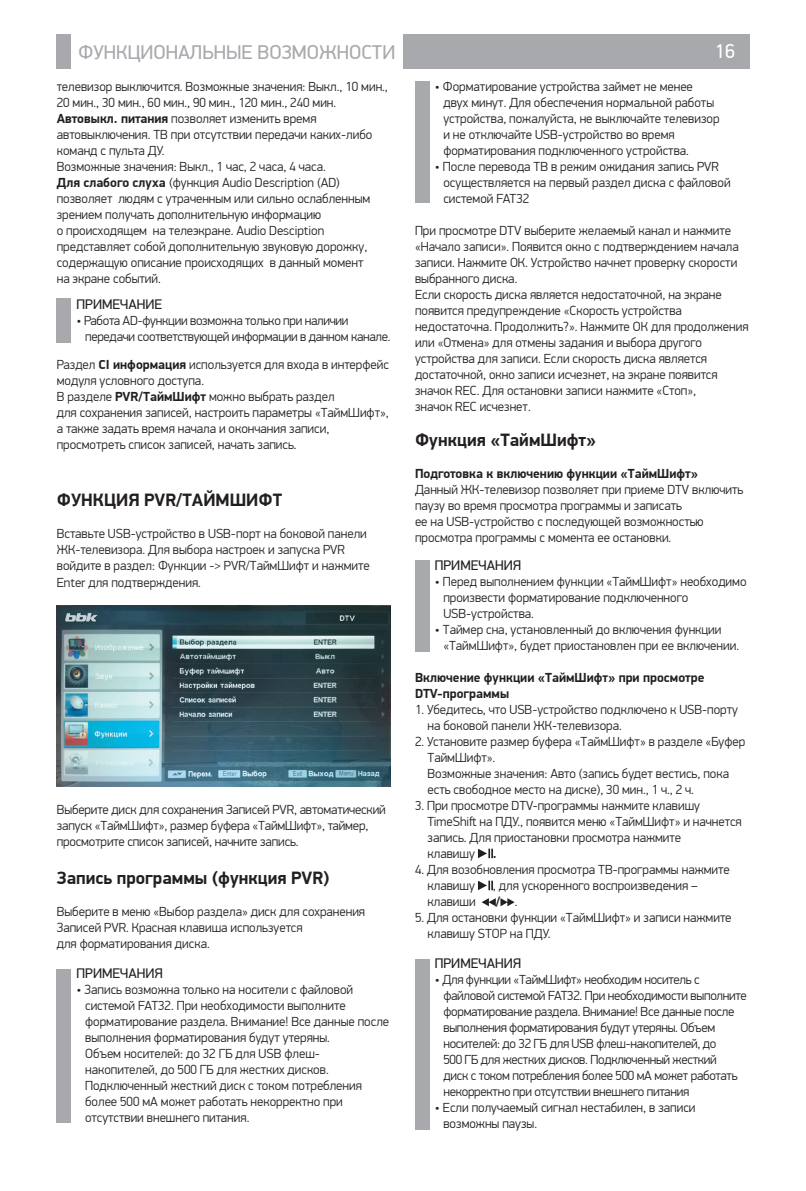
<style>
.page{position:relative;width:806px;height:1191px;background:#fff}
.page>*{position:absolute;margin:0;border:0;box-sizing:border-box;transform-origin:0 0}
.t1{font:20px "PF Din Display Pro";color:#a8a9ad}
.t2{font:20px "PF Din Display Pro";color:#fff}
.t3{font:700 18px "PF Din Display Pro";color:#231f20}
.t4{font:14px "PF Din Display Pro";color:#231f20}
.t5{font:300 13.2px/16px "PF Din Display Pro";color:#231f20}
.t6{font:300 13.2px/16px "PF Din Display Pro";letter-spacing:-.02em;color:#231f20}
.t7{font:700 13.2px/16px "PF Din Display Pro";color:#231f20}
.s1{font-weight:700}
.s2{font-weight:300}
</style>
<div class="page">
<div style="left:57px;top:34px;width:14px;height:34px;background:#a8a9ad"></div>
<div style="left:403px;top:34px;width:345px;height:34px;background:#a8a9ad"></div>
<img style="left:57px;top:605px;width:333px;height:181px">
<svg style="left:478px;top:848px;width:14px;height:10px"></svg>
<svg style="left:478px;top:880px;width:14px;height:10px"></svg>
<svg style="left:481px;top:898px;width:33px;height:8px"></svg>
<div style="left:415px;top:560px;width:14px;height:92px;background:#a8a9ad"></div>
<div style="left:415px;top:81px;width:14px;height:122px;background:#a8a9ad"></div>
<div style="left:415px;top:960px;width:14px;height:170px;background:#a8a9ad"></div>
<div style="left:57px;top:298px;width:14px;height:45px;background:#a8a9ad"></div>
<div style="left:57px;top:969px;width:14px;height:154px;background:#a8a9ad"></div>
<h1 class="t1" style="left:78px;top:40px;width:318px">ФУНКЦИОНАЛЬНЫЕ ВОЗМОЖНОСТИ</h1>
<h1 class="t2" style="left:714px;top:39px;width:21px">16</h1>
<p class="t5" style="left:57px;top:78px;width:332px">телевизор выключится. Возможные значения: Выкл., 10 мин., 20 мин., 30 мин., 60 мин., 90 мин., 120 мин., 240 мин.<br><span class="s1">Автовыкл. питания</span> позволяет изменить время автовыключения. ТВ при отсутствии передачи каких-либо команд с пульта ДУ.<br>Возможные значения: Выкл., 1 час, 2 часа, 4 часа.<br><span class="s1">Для слабого слуха</span> (функция Audio Description (AD) позволяет людям с утраченным или сильно ослабленным зрением получать дополнительную информацию<br>о происходящем на телеэкране. Audio Desciption представляет собой дополнительную звуковую дорожку, содержащую описание происходящих в данный момент<br>на экране событий.</p>
<p class="t4" style="left:77px;top:296px;width:87px">ПРИМЕЧАНИЕ</p>
<p class="t6" style="left:85px;top:312px;width:307px;text-indent:-9px">• Работа AD-функции возможна только при наличии передачи соответствующей информации в данном канале.</p>
<p class="t5" style="left:57px;top:356px;width:333px">Раздел <span class="s1">CI информация</span> используется для входа в интерфейс модуля условного доступа.<br>В разделе <span class="s1">PVR/ТаймШифт</span> можно выбрать раздел<br>для сохранения записей, настроить параметры «ТаймШифт», а также задать время начала и окончания записи, просмотреть список записей, начать запись.</p>
<h2 class="t3" style="left:57px;top:489px;width:227px">ФУНКЦИЯ PVR/ТАЙМШИФТ</h2>
<p class="t5" style="left:57px;top:526px;width:314px">Вставьте USB-устройство в USB-порт на боковой панели ЖК-телевизора. Для выбора настроек и запуска PVR войдите в раздел: Функции -&gt; PVR/ТаймШифт и нажмите Enter для подтверждения.</p>
<p class="t5" style="left:443px;top:78px;width:277px;text-indent:-9px">• Форматирование устройства займет не менее двух минут. Для обеспечения нормальной работы устройства, пожалуйста, не выключайте телевизор и не отключайте USB-устройство во время форматирования подключенного устройства.</p>
<p class="t5" style="left:443px;top:158px;width:288px;text-indent:-9px">• После перевода ТВ в режим ожидания запись PVR осуществляется на первый раздел диска с файловой системой FAT32</p>
<p class="t5" style="left:415px;top:222px;width:335px">При просмотре DTV выберите желаемый канал и нажмите «Начало записи». Появится окно с подтверждением начала записи. Нажмите ОК. Устройство начнет проверку скорости выбранного диска.<br>Если скорость диска является недостаточной, на экране появится предупреждение «Скорость устройства недостаточна. Продолжить?». Нажмите ОК для продолжения или «Отмена» для отмены задания и выбора другого устройства для записи. Если скорость диска является достаточной, окно записи исчезнет, на экране появится значок REC. Для остановки записи нажмите «Стоп»,<br>значок REC исчезнет.</p>
<h2 class="t3" style="left:415px;top:429px;width:182px">Функция «ТаймШифт»</h2>
<p class="t7" style="left:415px;top:466px;width:284px">Подготовка к включению функции «ТаймШифт»</p>
<p class="t5" style="left:415px;top:482px;width:329px">Данный ЖК-телевизор позволяет при приеме DTV включить паузу во время просмотра программы и записать<br>ее на USB-устройство с последующей возможностью просмотра программы с момента ее остановки.</p>
<p class="t4" style="left:434px;top:557px;width:88px">ПРИМЕЧАНИЯ</p>
<p class="t5" style="left:443px;top:574px;width:304px;text-indent:-9px">• Перед выполнением функции «ТаймШифт» необходимо произвести форматирование подключенного<br>USB-устройства.</p>
<p class="t5" style="left:443px;top:622px;width:297px;text-indent:-9px">• Таймер сна, установленный до включения функции «ТаймШифт», будет приостановлен при ее включении.</p>
<p class="t7" style="left:415px;top:670px;width:291px">Включение функции «ТаймШифт» при просмотре<br>DTV-программы</p>
<p class="t5" style="left:427px;top:702px;width:312px;text-indent:-12px">1. Убедитесь, что USB-устройство подключено к USB-порту на боковой панели ЖК-телевизора.</p>
<p class="t5" style="left:427px;top:734px;width:319px;text-indent:-12px">2. Установите размер буфера «ТаймШифт» в разделе «Буфер ТаймШифт».<br>Возможные значения: Авто (запись будет вестись, пока есть свободное место на диске), 30 мин., 1 ч., 2 ч.</p>
<p class="t5" style="left:427px;top:798px;width:315px;text-indent:-12px">3. При просмотре DTV-программы нажмите клавишу TimeShift на ПДУ., появится меню «ТаймШифт» и начнется запись. Для приостановки просмотра нажмите<br>клавишу</p>
<p class="t5" style="left:57px;top:801px;width:330px">Выберите диск для сохранения Записей PVR, автоматический запуск «ТаймШифт», размер буфера «ТаймШифт», таймер, просмотрите список записей, начните запись.</p>
<h2 class="t3" style="left:57px;top:867px;width:274px">Запись программы (функция PVR)</h2>
<p class="t5" style="left:57px;top:904px;width:310px">Выберите в меню «Выбор раздела» диск для сохранения<br>Записей PVR. Красная клавиша используется<br>для форматирования диска.</p>
<p class="t4" style="left:77px;top:965px;width:88px">ПРИМЕЧАНИЯ</p>
<p class="t5" style="left:85px;top:982px;width:305px;text-indent:-9px">• Запись возможна только на носители с файловой системой FAT32. При необходимости выполните форматирование раздела. Внимание! Все данные после выполнения форматирования будут утеряны.<br>Объем носителей: до 32 ГБ для USB флеш&shy;накопителей, до 500 ГБ для жестких дисков.<br>Подключенный жесткий диск с током потребления более 500 мА может работать некорректно при отсутствии внешнего питания.</p>
<p class="t7" style="left:492px;top:846px;width:5px">.</p>
<p class="t5" style="left:427px;top:862px;width:303px;text-indent:-12px">4. Для возобновления просмотра ТВ-программы нажмите клавишу</p>
<p class="t5" style="left:492px;top:878px;width:206px">, для ускоренного воспроизведения –</p>
<p class="t5" style="left:427px;top:894px;width:50px">клавиши</p>
<p class="t7" style="left:495px;top:894px;width:23px">/ <span class="s2">.</span></p>
<p class="t5" style="left:427px;top:910px;width:305px;text-indent:-12px">5. Для остановки функции «ТаймШифт» и записи нажмите клавишу STOP на ПДУ.</p>
<p class="t4" style="left:434px;top:955px;width:88px">ПРИМЕЧАНИЯ</p>
<p class="t6" style="left:443px;top:972px;width:305px;text-indent:-9px">• Для функции «ТаймШифт» необходим носитель с файловой системой FAT32. При необходимости выполните форматирование раздела. Внимание! Все данные после выполнения форматирования будут утеряны. Объем носителей: до 32 ГБ для USB флеш-накопителей, до<br>500 ГБ для жестких дисков. Подключенный жесткий<br>диск с током потребления более 500 мА может работать некорректно при отсутствии внешнего питания</p>
<p class="t5" style="left:443px;top:1100px;width:253px;text-indent:-9px">• Если получаемый сигнал нестабилен, в записи возможны паузы.</p>
</div>
